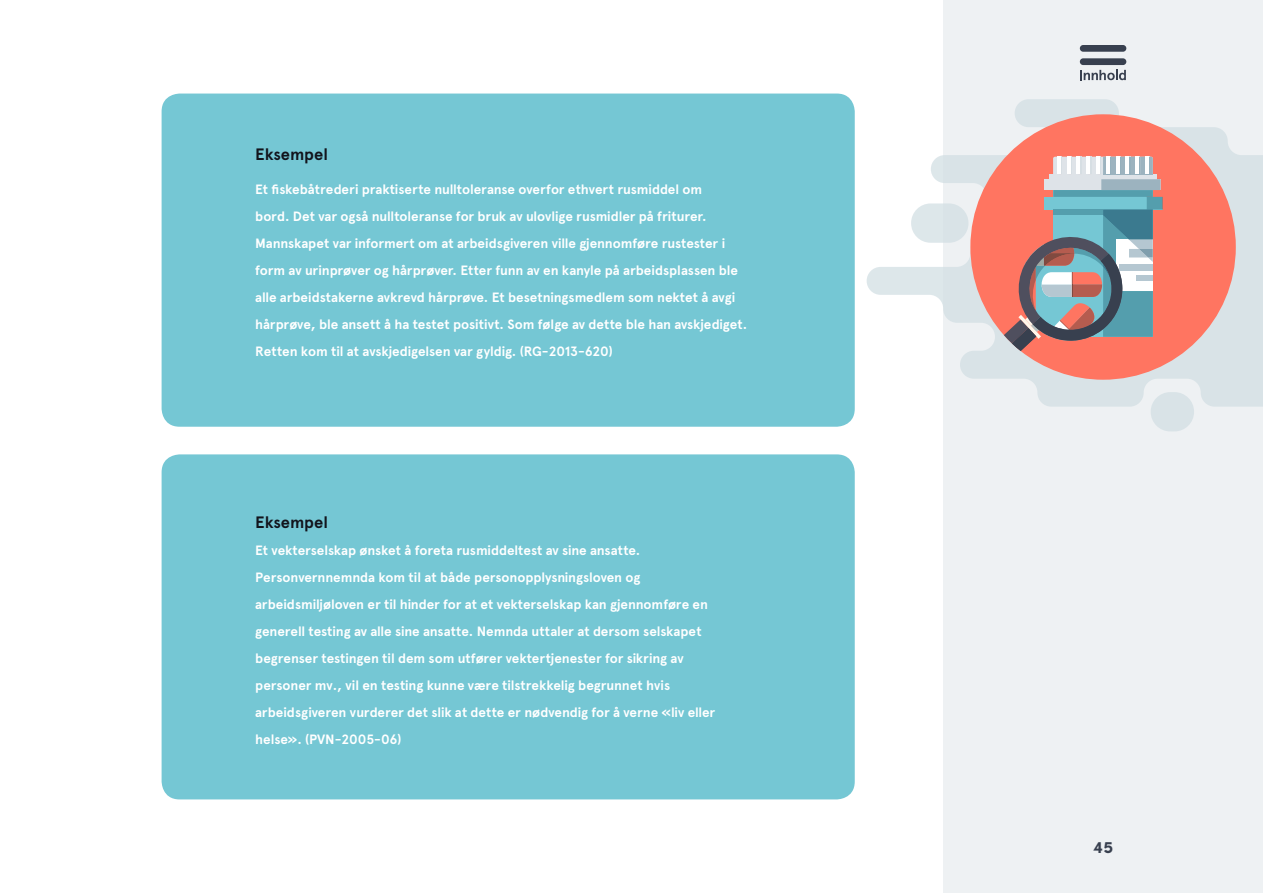
<style>
.page{position:relative;width:1263px;height:893px;background:#fff}
.page>*{position:absolute;margin:0;border:0;box-sizing:border-box;transform-origin:0 0}
.t1{font:700 16.5px "Apercu";letter-spacing:-.005em;color:#12141c}
.t2{font:700 16.5px "Sofia Pro";color:#38404f}
.t3{font:700 13.5px/27px "Apercu";letter-spacing:-.005em;color:#fff}
</style>
<div class="page">
<div style="left:943px;top:0;width:320px;height:893px;background:#eef1f3"></div>
<div style="left:1151px;top:392px;width:43px;height:39px;background:#d9e3e7;border-radius:19px"></div>
<svg style="left:867px;top:99px;width:396px;height:308px"></svg>
<div style="left:1080px;top:58px;width:46px;height:7px;background:#38404f;border-radius:3px"></div>
<div style="left:1080px;top:45px;width:46px;height:7px;background:#38404f;border-radius:3px"></div>
<svg style="left:1080px;top:70px;width:46px;height:10px"></svg>
<div style="left:162px;top:454px;width:693px;height:345px;background:#75c7d4;border-radius:18px"></div>
<svg style="left:970px;top:114px;width:266px;height:266px;fill:#ff7561"></svg>
<svg style="left:1004px;top:156px;width:159px;height:195px"></svg>
<div style="left:162px;top:94px;width:693px;height:333px;background:#75c7d4;border-radius:18px"></div>
<p class="t1" style="left:255px;top:144px;width:74px">Eksempel</p>
<p class="t3" style="left:255px;top:175px;width:493px">Et fiskebåtrederi praktiserte nulltoleranse overfor ethvert rusmiddel om<br>bord. Det var også nulltoleranse for bruk av ulovlige rusmidler på friturer.<br>Mannskapet var informert om at arbeidsgiveren ville gjennomføre rustester i form av urinprøver og hårprøver. Etter funn av en kanyle på arbeidsplassen ble alle arbeidstakerne avkrevd hårprøve. Et besetningsmedlem som nektet å avgi hårprøve, ble ansett å ha testet positivt. Som følge av dette ble han avskjediget.<br>Retten kom til at avskjedigelsen var gyldig. (RG-2013-620)</p>
<p class="t1" style="left:255px;top:512px;width:74px">Eksempel</p>
<p class="t3" style="left:255px;top:537px;width:462px">Et vekterselskap ønsket å foreta rusmiddeltest av sine ansatte.<br>Personvernnemnda kom til at både personopplysningsloven og arbeidsmiljøloven er til hinder for at et vekterselskap kan gjennomføre en generell testing av alle sine ansatte. Nemnda uttaler at dersom selskapet begrenser testingen til dem som utfører vektertjenester for sikring av personer mv., vil en testing kunne være tilstrekkelig begrunnet hvis arbeidsgiveren vurderer det slik at dette er nødvendig for å verne «liv eller helse». (PVN-2005-06)</p>
<p class="t2" style="left:1093px;top:834px;width:22px">45</p>
</div>
